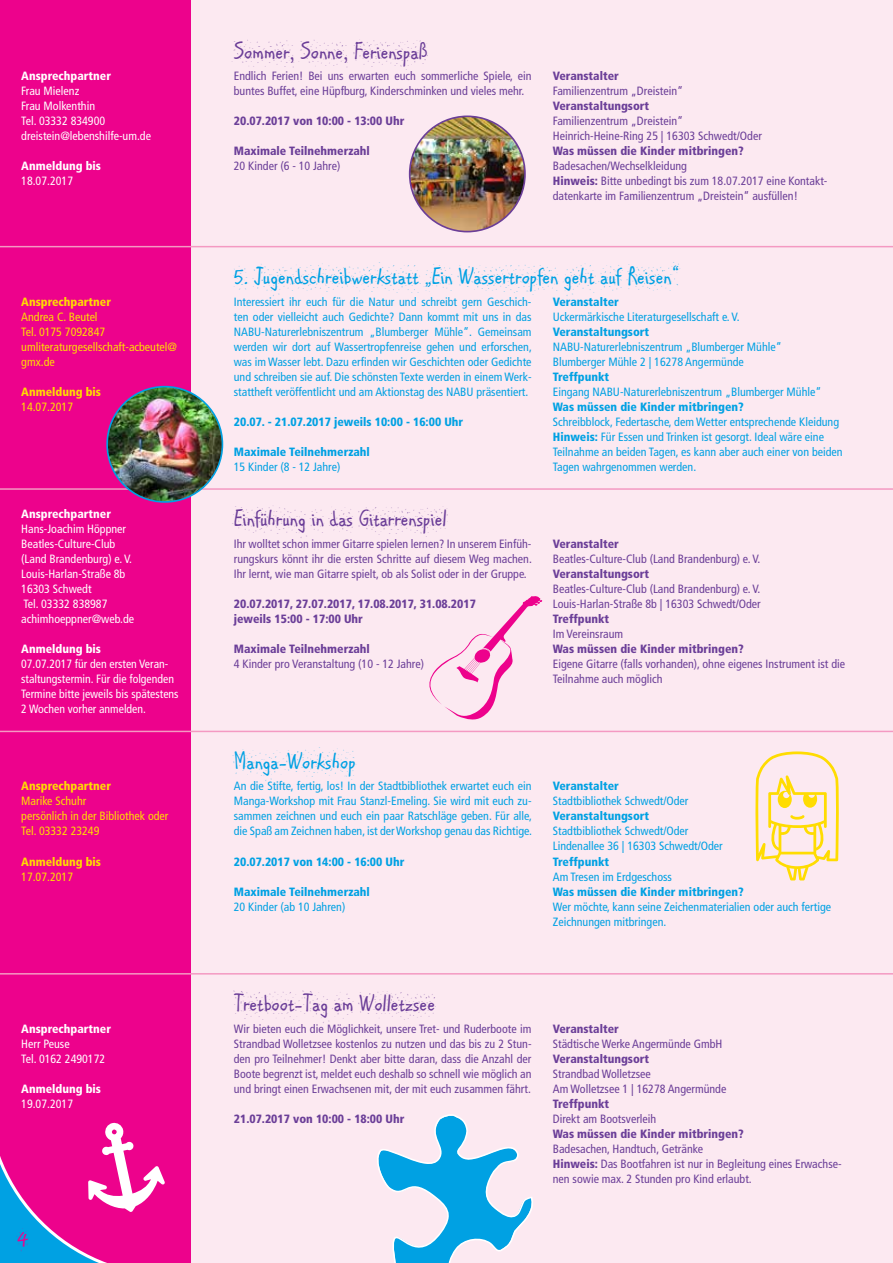
<style>
.page{position:relative;width:893px;height:1263px;background:#fff}
.page>*{position:absolute;margin:0;border:0;box-sizing:border-box;transform-origin:0 0}
.t1{font:24px "ARCARTER";color:#6b3e98}
.t2{font:24px "ARCARTER";color:#00a1e3}
.t3{font:22.5px "ARCARTER";color:#ed028c}
.t4{font:condensed 12px/15px "Frutiger LT Std";color:#6b3e98}
.t5{font:condensed 12px/15px "Frutiger LT Std";color:#00a1e3}
.t6{font:900 condensed 12px/15px "Frutiger LT Std";color:#6b3e98}
.t7{font:condensed 12px/15px "Frutiger LT Std";color:#fff}
.t8{font:900 condensed 12px "Frutiger LT Std";color:#00a1e3}
.t9{font:condensed 12px/15px "Frutiger LT Std";color:#ffdc01}
.t10{font:900 condensed 12px "Frutiger LT Std";color:#fff}
.t11{font:900 condensed 12px "Frutiger LT Std";color:#ffdc01}
.s1{font-weight:900}
</style>
<div class="page">
<div style="left:0;top:0;width:191px;height:1263px;background:#ed028c"></div>
<div style="left:191px;top:0;width:702px;height:1263px;background:#fce9f1"></div>
<hr style="left:0;top:246px;width:893px;height:1px;background:#f499c2">
<hr style="left:0;top:488px;width:893px;height:2px;background:#f499c2">
<hr style="left:0;top:731px;width:893px;height:1px;background:#f499c2">
<hr style="left:0;top:973px;width:893px;height:1px;background:#f499c2">
<svg style="left:377px;top:1114px;width:156px;height:149px"></svg>
<img style="left:410px;top:116px;width:115px;height:116px;border-radius:58px">
<div style="left:409px;top:115px;width:117px;height:117px;border:2px solid #6b3e98;border-radius:50%"></div>
<img style="left:107px;top:387px;width:115px;height:115px;border-radius:58px">
<div style="left:106px;top:386px;width:117px;height:117px;border:2px solid #00a1e3;border-radius:50%"></div>
<svg style="left:0;top:1122px;width:165px;height:141px"></svg>
<svg style="left:429px;top:596px;width:113px;height:124px"></svg>
<svg style="left:755px;top:751px;width:84px;height:129px"></svg>
<p class="t10" style="left:21px;top:69px;width:91px">Ansprechpartner</p>
<p class="t7" style="left:21px;top:84px;width:131px">Frau Mielenz<br>Frau Molkenthin<br>Tel. 03332 834900 dreistein@lebenshilfe-um.de</p>
<p class="t10" style="left:21px;top:159px;width:81px">Anmeldung bis</p>
<p class="t7" style="left:21px;top:174px;width:53px">18.07.2017</p>
<p class="t11" style="left:21px;top:294px;width:91px">Ansprechpartner</p>
<p class="t9" style="left:21px;top:309px;width:157px">Andrea C. Beutel<br>Tel. 0175 7092847 umliteraturgesellschaft-acbeutel@ gmx.de</p>
<p class="t11" style="left:21px;top:384px;width:81px">Anmeldung bis</p>
<p class="t9" style="left:21px;top:399px;width:53px">14.07.2017</p>
<p class="t10" style="left:21px;top:507px;width:91px">Ansprechpartner</p>
<p class="t7" style="left:21px;top:521px;width:114px">Hans-Joachim Höppner<br>Beatles-Culture-Club (Land Brandenburg) e. V.<br>Louis-Harlan-Straße 8b<br>16303 Schwedt<br>Tel. 03332 838987 achimhoeppner@web.de</p>
<p class="t10" style="left:21px;top:642px;width:81px">Anmeldung bis</p>
<p class="t7" style="left:21px;top:656px;width:159px">07.07.2017 für den ersten Veran&shy;staltungstermin. Für die folgenden Termine bitte jeweils bis spätestens 2 Wochen vorher anmelden.</p>
<p class="t11" style="left:21px;top:779px;width:91px">Ansprechpartner</p>
<p class="t9" style="left:21px;top:794px;width:149px">Marike Schuhr<br>persönlich in der Bibliothek oder<br>Tel. 03332 23249</p>
<p class="t11" style="left:21px;top:854px;width:81px">Anmeldung bis</p>
<p class="t9" style="left:21px;top:869px;width:53px">17.07.2017</p>
<p class="t10" style="left:21px;top:1021px;width:91px">Ansprechpartner</p>
<p class="t7" style="left:21px;top:1036px;width:85px">Herr Peuse<br>Tel. 0162 2490172</p>
<p class="t10" style="left:21px;top:1081px;width:81px">Anmeldung bis</p>
<p class="t7" style="left:21px;top:1096px;width:53px">19.07.2017</p>
<h2 class="t3" style="left:18px;top:1225px;width:13px">4</h2>
<h1 class="t1" style="left:234px;top:36px;width:195px">SOMMER, SONNE, FERIENSPAß</h1>
<p class="t4" style="left:234px;top:69px;width:299px">Endlich Ferien! Bei uns erwarten euch sommerliche Spiele, ein buntes Buffet, eine Hüpfburg, Kinderschminken und vieles mehr.</p>
<p class="t6" style="left:234px;top:114px;width:172px">20.07.2017 von 10:00 - 13:00 Uhr</p>
<p class="t6" style="left:234px;top:144px;width:138px">Maximale Teilnehmerzahl</p>
<p class="t4" style="left:234px;top:159px;width:108px">20 Kinder (6 - 10 Jahre)</p>
<p class="t6" style="left:553px;top:69px;width:68px">Veranstalter</p>
<p class="t4" style="left:553px;top:84px;width:132px">Familienzentrum „Dreistein“</p>
<p class="t6" style="left:553px;top:99px;width:98px">Veranstaltungsort</p>
<p class="t4" style="left:553px;top:114px;width:211px">Familienzentrum „Dreistein“<br>Heinrich-Heine-Ring 25 | 16303 Schwedt/Oder</p>
<p class="t6" style="left:553px;top:144px;width:192px">Was müssen die Kinder mitbringen?</p>
<p class="t4" style="left:553px;top:159px;width:275px">Badesachen/Wechselkleidung<br><span class="s1">Hinweis:</span> Bitte unbedingt bis zum 18.07.2017 eine Kontakt&shy;datenkarte im Familienzentrum „Dreistein“ ausfüllen!</p>
<h1 class="t2" style="left:234px;top:262px;width:448px">5. JUGENDSCHREIBWERKSTATT „EIN WASSERTROPFEN GEHT AUF REISEN“</h1>
<p class="t8" style="left:553px;top:294px;width:68px">Veranstalter</p>
<p class="t5" style="left:553px;top:309px;width:188px">Uckermärkische Literaturgesellschaft e. V.</p>
<p class="t8" style="left:553px;top:324px;width:98px">Veranstaltungsort</p>
<p class="t5" style="left:553px;top:339px;width:230px">NABU-Naturerlebniszentrum „Blumberger Mühle“<br>Blumberger Mühle 2 | 16278 Angermünde</p>
<p class="t8" style="left:553px;top:369px;width:58px">Treffpunkt</p>
<p class="t5" style="left:553px;top:384px;width:270px">Eingang NABU-Naturerlebniszentrum „Blumberger Mühle“</p>
<p class="t8" style="left:553px;top:399px;width:192px">Was müssen die Kinder mitbringen?</p>
<p class="t5" style="left:553px;top:414px;width:291px">Schreibblock, Federtasche, dem Wetter entsprechende Kleidung <span class="s1">Hinweis:</span> Für Essen und Trinken ist gesorgt. Ideal wäre eine Teilnahme an beiden Tagen, es kann aber auch einer von beiden Tagen wahrgenommen werden.</p>
<p class="t5" style="left:234px;top:294px;width:300px;text-align:justify">Interessiert ihr euch für die Natur und schreibt gern Geschich&shy;ten oder vielleicht auch Gedichte? Dann kommt mit uns in das NABU-Naturerlebniszentrum „Blumberger Mühle“. Gemeinsam werden wir dort auf Wassertropfenreise gehen und erforschen, was im Wasser lebt. Dazu erfinden wir Geschichten oder Gedichte und schreiben sie auf. Die schönsten Texte werden in einem Werk&shy;stattheft veröffentlicht und am Aktionstag des NABU präsentiert.</p>
<p class="t8" style="left:234px;top:414px;width:231px">20.07. - 21.07.2017 jeweils 10:00 - 16:00 Uhr</p>
<p class="t8" style="left:234px;top:444px;width:138px">Maximale Teilnehmerzahl</p>
<p class="t5" style="left:234px;top:459px;width:108px">15 Kinder (8 - 12 Jahre)</p>
<h1 class="t1" style="left:234px;top:504px;width:214px">EINFÜHRUNG IN DAS GITARRENSPIEL</h1>
<p class="t4" style="left:234px;top:536px;width:300px;text-align:justify">Ihr wolltet schon immer Gitarre spielen lernen? In unserem Einfüh&shy;rungskurs könnt ihr die ersten Schritte auf diesem Weg machen.<br>Ihr lernt, wie man Gitarre spielt, ob als Solist oder in der Gruppe.</p>
<p class="t6" style="left:234px;top:596px;width:244px">20.07.2017, 27.07.2017, 17.08.2017, 31.08.2017 jeweils 15:00 - 17:00 Uhr</p>
<p class="t6" style="left:234px;top:641px;width:138px">Maximale Teilnehmerzahl</p>
<p class="t4" style="left:234px;top:656px;width:192px">4 Kinder pro Veranstaltung (10 - 12 Jahre)</p>
<p class="t6" style="left:553px;top:536px;width:68px">Veranstalter</p>
<p class="t4" style="left:553px;top:551px;width:209px">Beatles-Culture-Club (Land Brandenburg) e. V.</p>
<p class="t6" style="left:553px;top:566px;width:98px">Veranstaltungsort</p>
<p class="t4" style="left:553px;top:581px;width:210px">Beatles-Culture-Club (Land Brandenburg) e. V.<br>Louis-Harlan-Straße 8b | 16303 Schwedt/Oder</p>
<p class="t6" style="left:553px;top:611px;width:58px">Treffpunkt</p>
<p class="t4" style="left:553px;top:626px;width:72px">Im Vereinsraum</p>
<p class="t6" style="left:553px;top:641px;width:192px">Was müssen die Kinder mitbringen?</p>
<p class="t4" style="left:553px;top:656px;width:294px">Eigene Gitarre (falls vorhanden), ohne eigenes Instrument ist die<br>Teilnahme auch möglich</p>
<h1 class="t2" style="left:234px;top:746px;width:123px">MANGA-WORKSHOP</h1>
<p class="t5" style="left:234px;top:779px;width:300px;text-align:justify">An die Stifte, fertig, los! In der Stadtbibliothek erwartet euch ein Manga-Workshop mit Frau Stanzl-Emeling. Sie wird mit euch zu&shy;sammen zeichnen und euch ein paar Ratschläge geben. Für alle, die Spaß am Zeichnen haben, ist der Workshop genau das Richtige.</p>
<p class="t8" style="left:234px;top:854px;width:172px">20.07.2017 von 14:00 - 16:00 Uhr</p>
<p class="t8" style="left:234px;top:884px;width:138px">Maximale Teilnehmerzahl</p>
<p class="t5" style="left:234px;top:899px;width:113px">20 Kinder (ab 10 Jahren)</p>
<p class="t8" style="left:553px;top:779px;width:68px">Veranstalter</p>
<p class="t5" style="left:553px;top:794px;width:137px">Stadtbibliothek Schwedt/Oder</p>
<p class="t8" style="left:553px;top:809px;width:98px">Veranstaltungsort</p>
<p class="t5" style="left:553px;top:824px;width:172px">Stadtbibliothek Schwedt/Oder<br>Lindenallee 36 | 16303 Schwedt/Oder</p>
<p class="t8" style="left:553px;top:854px;width:58px">Treffpunkt</p>
<p class="t5" style="left:553px;top:869px;width:121px">Am Tresen im Erdgeschoss</p>
<p class="t8" style="left:553px;top:884px;width:192px">Was müssen die Kinder mitbringen?</p>
<p class="t5" style="left:553px;top:899px;width:280px">Wer möchte, kann seine Zeichenmaterialien oder auch fertige<br>Zeichnungen mitbringen.</p>
<h1 class="t1" style="left:234px;top:989px;width:203px">TRETBOOT-TAG AM WOLLETZSEE</h1>
<p class="t4" style="left:234px;top:1021px;width:299px;text-align:justify">Wir bieten euch die Möglichkeit, unsere Tret- und Ruderboote im Strandbad Wolletzsee kostenlos zu nutzen und das bis zu 2 Stun&shy;den pro Teilnehmer! Denkt aber bitte daran, dass die Anzahl der Boote begrenzt ist, meldet euch deshalb so schnell wie möglich an und bringt einen Erwachsenen mit, der mit euch zusammen fährt.</p>
<p class="t6" style="left:234px;top:1111px;width:172px">21.07.2017 von 10:00 - 18:00 Uhr</p>
<p class="t6" style="left:553px;top:1021px;width:68px">Veranstalter</p>
<p class="t4" style="left:553px;top:1036px;width:171px">Städtische Werke Angermünde GmbH</p>
<p class="t6" style="left:553px;top:1051px;width:98px">Veranstaltungsort</p>
<p class="t4" style="left:553px;top:1066px;width:175px">Strandbad Wolletzsee<br>Am Wolletzsee 1 | 16278 Angermünde</p>
<p class="t6" style="left:553px;top:1096px;width:58px">Treffpunkt</p>
<p class="t4" style="left:553px;top:1111px;width:105px">Direkt am Bootsverleih</p>
<p class="t6" style="left:553px;top:1126px;width:192px">Was müssen die Kinder mitbringen?</p>
<p class="t4" style="left:553px;top:1141px;width:290px">Badesachen, Handtuch, Getränke<br><span class="s1">Hinweis:</span> Das Bootfahren ist nur in Begleitung eines Erwachse&shy;nen sowie max. 2 Stunden pro Kind erlaubt.</p>
</div>
